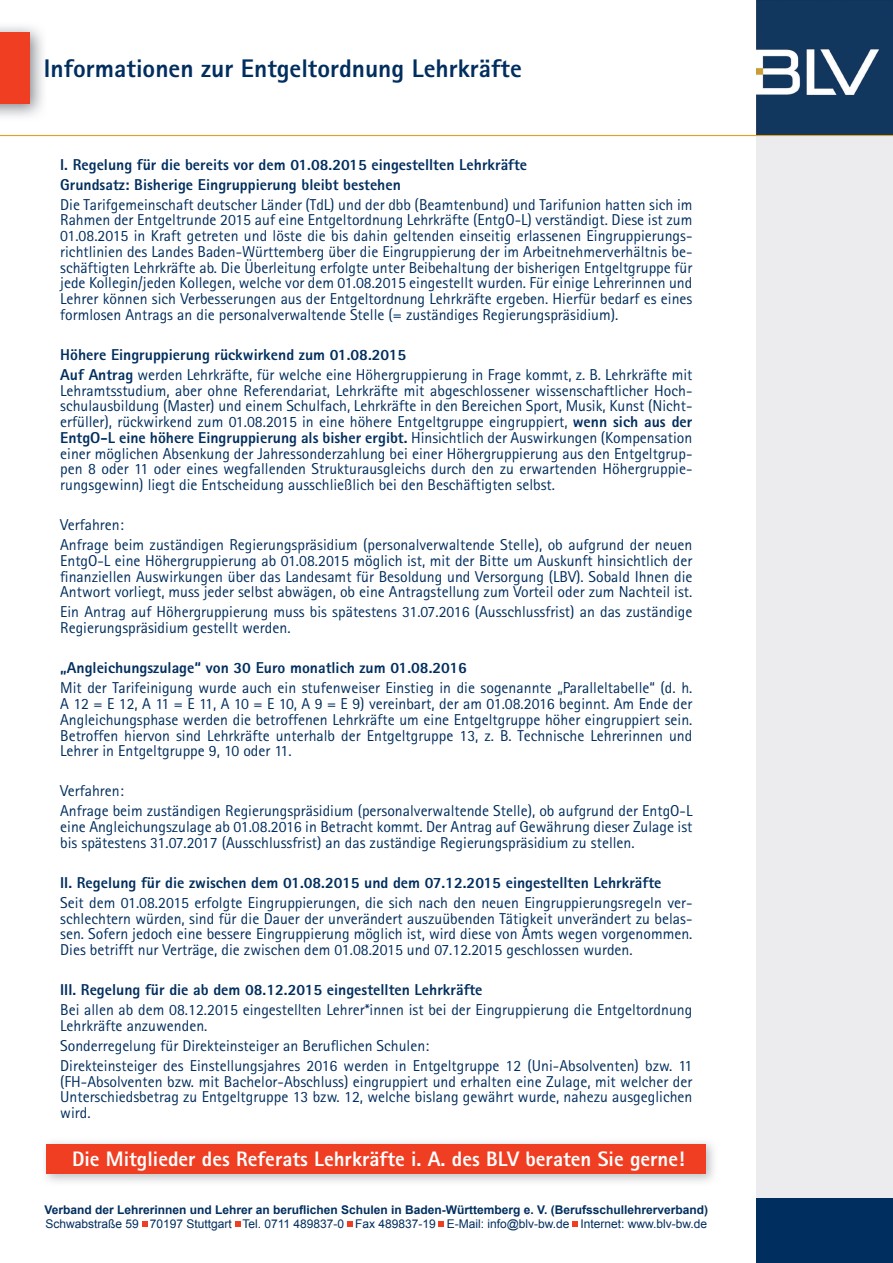
<style>
.page{position:relative;width:893px;height:1263px;background:#fff}
.page>*{position:absolute;margin:0;border:0;box-sizing:border-box;transform-origin:0 0}
.t1{font:800 25.5px "Agfa Rotis Sans Serif";color:#002e5e}
.t2{font:800 21px "Agfa Rotis Sans Serif";color:#fff}
.t3{font:15.75px/15.8px "Agfa Rotis Sans Serif";color:#002e5e}
.t4{font:800 15.75px/20px "Agfa Rotis Sans Serif";color:#002e5e}
.t5{font:12px "Arial";color:#002e5e}
.t6{font:700 12px "Arial";color:#002e5e}
.s1{font-weight:800}
</style>
<div class="page">
<img style="left:757px;top:0;width:136px;height:135px">
<div style="left:757px;top:136px;width:136px;height:1089px;background:#ececee"></div>
<img style="left:0;top:26px;width:43px;height:91px">
<div style="left:0;top:33px;width:30px;height:71px;background:#ef3e22"></div>
<div style="left:757px;top:1199px;width:136px;height:64px;background:#002e5e"></div>
<img style="left:45px;top:1142px;width:669px;height:40px">
<div style="left:47px;top:1144px;width:659px;height:30px;background:#ef3e22"></div>
<hr style="left:0;top:135px;width:893px;height:1px;background:#e3a023">
<svg style="left:142px;top:1221px;width:6px;height:6px"></svg>
<svg style="left:235px;top:1221px;width:5px;height:6px"></svg>
<svg style="left:347px;top:1221px;width:5px;height:6px"></svg>
<svg style="left:439px;top:1221px;width:5px;height:6px"></svg>
<svg style="left:572px;top:1221px;width:6px;height:6px"></svg>
<h1 class="t1" style="left:44px;top:52px;width:479px">Informationen zur Entgeltordnung Lehrkräfte</h1>
<p class="t4" style="left:60px;top:154px;width:468px">I. Regelung für die bereits vor dem 01.08.2015 eingestellten Lehrkräfte<br>Grundsatz: Bisherige Eingruppierung bleibt bestehen</p>
<p class="t3" style="left:60px;top:196px;width:634px;text-align:justify">Die Tarifgemeinschaft deutscher Länder (TdL) und der dbb (Beamtenbund) und Tarifunion hatten sich im Rahmen der Entgeltrunde 2015 auf eine Entgeltordnung Lehrkräfte (EntgO-L) verständigt. Diese ist zum 01.08.2015 in Kraft getreten und löste die bis dahin geltenden einseitig erlassenen Eingruppierungs&shy;richtlinien des Landes Baden-Württemberg über die Eingruppierung der im Arbeitnehmerverhältnis be&shy;schäftigten Lehrkräfte ab. Die Überleitung erfolgte unter Beibehaltung der bisherigen Entgeltgruppe für jede Kollegin/jeden Kollegen, welche vor dem 01.08.2015 eingestellt wurden. Für einige Lehrerinnen und Lehrer können sich Verbesserungen aus der Entgeltordnung Lehrkräfte ergeben. Hierfür bedarf es eines formlosen Antrags an die personalverwaltende Stelle (= zuständiges Regierungspräsidium).</p>
<p class="t3" style="left:60px;top:344px;width:634px;line-height:20px"><span class="s1">Höhere Eingruppierung rückwirkend zum 01.08.2015<br>Auf Antrag</span> werden Lehrkräfte, für welche eine Höhergruppierung in Frage kommt, z. B. Lehrkräfte mit</p>
<p class="t3" style="left:60px;top:382px;width:634px;text-align:justify">Lehramtsstudium, aber ohne Referendariat, Lehrkräfte mit abgeschlossener wissenschaftlicher Hoch&shy;schulausbildung (Master) und einem Schulfach, Lehrkräfte in den Bereichen Sport, Musik, Kunst (Nicht&shy;erfüller), rückwirkend zum 01.08.2015 in eine höhere Entgeltgruppe eingruppiert, <span class="s1">wenn sich aus der EntgO-L eine höhere Eingruppierung als bisher ergibt.</span> Hinsichtlich der Auswirkungen (Kompensation einer möglichen Absenkung der Jahressonderzahlung bei einer Höhergruppierung aus den Entgeltgrup&shy;pen 8 oder 11 oder eines wegfallenden Strukturausgleichs durch den zu erwartenden Höhergruppie&shy;rungsgewinn) liegt die Entscheidung ausschließlich bei den Beschäftigten selbst.</p>
<p class="t3" style="left:60px;top:515px;width:634px;line-height:20px">Verfahren:<br>Anfrage beim zuständigen Regierungspräsidium (personalverwaltende Stelle), ob aufgrund der neuen</p>
<p class="t3" style="left:60px;top:553px;width:634px;text-align:justify">EntgO-L eine Höhergruppierung ab 01.08.2015 möglich ist, mit der Bitte um Auskunft hinsichtlich der finanziellen Auswirkungen über das Landesamt für Besoldung und Versorgung (LBV). Sobald Ihnen die Antwort vorliegt, muss jeder selbst abwägen, ob eine Antragstellung zum Vorteil oder zum Nachteil ist.</p>
<p class="t3" style="left:60px;top:604px;width:634px">Ein Antrag auf Höhergruppierung muss bis spätestens 31.07.2016 (Ausschlussfrist) an das zuständige<br>Regierungspräsidium gestellt werden.</p>
<p class="t4" style="left:60px;top:658px;width:408px">„Angleichungszulage“ von 30 Euro monatlich zum 01.08.2016</p>
<p class="t3" style="left:60px;top:680px;width:634px;text-align:justify">Mit der Tarifeinigung wurde auch ein stufenweiser Einstieg in die sogenannte „Paralleltabelle“ (d. h.<br>A 12 = E 12, A 11 = E 11, A 10 = E 10, A 9 = E 9) vereinbart, der am 01.08.2016 beginnt. Am Ende der Angleichungsphase werden die betroffenen Lehrkräfte um eine Entgeltgruppe höher eingruppiert sein.<br>Betroffen hiervon sind Lehrkräfte unterhalb der Entgeltgruppe 13, z. B. Technische Lehrerinnen und Lehrer in Entgeltgruppe 9, 10 oder 11.</p>
<p class="t3" style="left:60px;top:781px;width:634px;line-height:20px">Verfahren:<br>Anfrage beim zuständigen Regierungspräsidium (personalverwaltende Stelle), ob aufgrund der EntgO-L</p>
<p class="t3" style="left:60px;top:819px;width:634px">eine Angleichungszulage ab 01.08.2016 in Betracht kommt. Der Antrag auf Gewährung dieser Zulage ist bis spätestens 31.07.2017 (Ausschlussfrist) an das zuständige Regierungspräsidium zu stellen.</p>
<p class="t4" style="left:60px;top:872px;width:603px">II. Regelung für die zwischen dem 01.08.2015 und dem 07.12.2015 eingestellten Lehrkräfte</p>
<p class="t3" style="left:60px;top:894px;width:634px;text-align:justify">Seit dem 01.08.2015 erfolgte Eingruppierungen, die sich nach den neuen Eingruppierungsregeln ver&shy;schlechtern würden, sind für die Dauer der unverändert auszuübenden Tätigkeit unverändert zu belas&shy;sen. Sofern jedoch eine bessere Eingruppierung möglich ist, wird diese von Amts wegen vorgenommen.<br>Dies betrifft nur Verträge, die zwischen dem 01.08.2015 und 07.12.2015 geschlossen wurden.</p>
<p class="t4" style="left:60px;top:979px;width:424px">III. Regelung für die ab dem 08.12.2015 eingestellten Lehrkräfte</p>
<p class="t3" style="left:60px;top:1002px;width:634px">Bei allen ab dem 08.12.2015 eingestellten Lehrer*innen ist bei der Eingruppierung die Entgeltordnung<br>Lehrkräfte anzuwenden.</p>
<p class="t3" style="left:60px;top:1035px;width:634px;line-height:20px">Sonderregelung für Direkteinsteiger an Beruflichen Schulen:<br>Direkteinsteiger des Einstellungsjahres 2016 werden in Entgeltgruppe 12 (Uni-Absolventen) bzw. 11</p>
<p class="t3" style="left:60px;top:1073px;width:634px;text-align:justify">(FH-Absolventen bzw. mit Bachelor-Abschluss) eingruppiert und erhalten eine Zulage, mit welcher der Unterschiedsbetrag zu Entgeltgruppe 13 bzw. 12, welche bislang gewährt wurde, nahezu ausgeglichen wird.</p>
<h2 class="t2" style="left:72px;top:1145px;width:614px">Die Mitglieder des Referats Lehrkräfte i. A. des BLV beraten Sie gerne!</h2>
<p class="t6" style="left:44px;top:1202px;width:665px">Verband der Lehrerinnen und Lehrer an beruflichen Schulen in Baden-Württemberg e. V. (Berufsschullehrerverband)</p>
<p class="t5" style="left:45px;top:1216px;width:663px">Schwabstraße 59 • 70197 Stuttgart • Tel. 0711 489837-0 • Fax 489837-19 • E-Mail: info@blv-bw.de • Internet: www.blv-bw.de</p>
</div>
